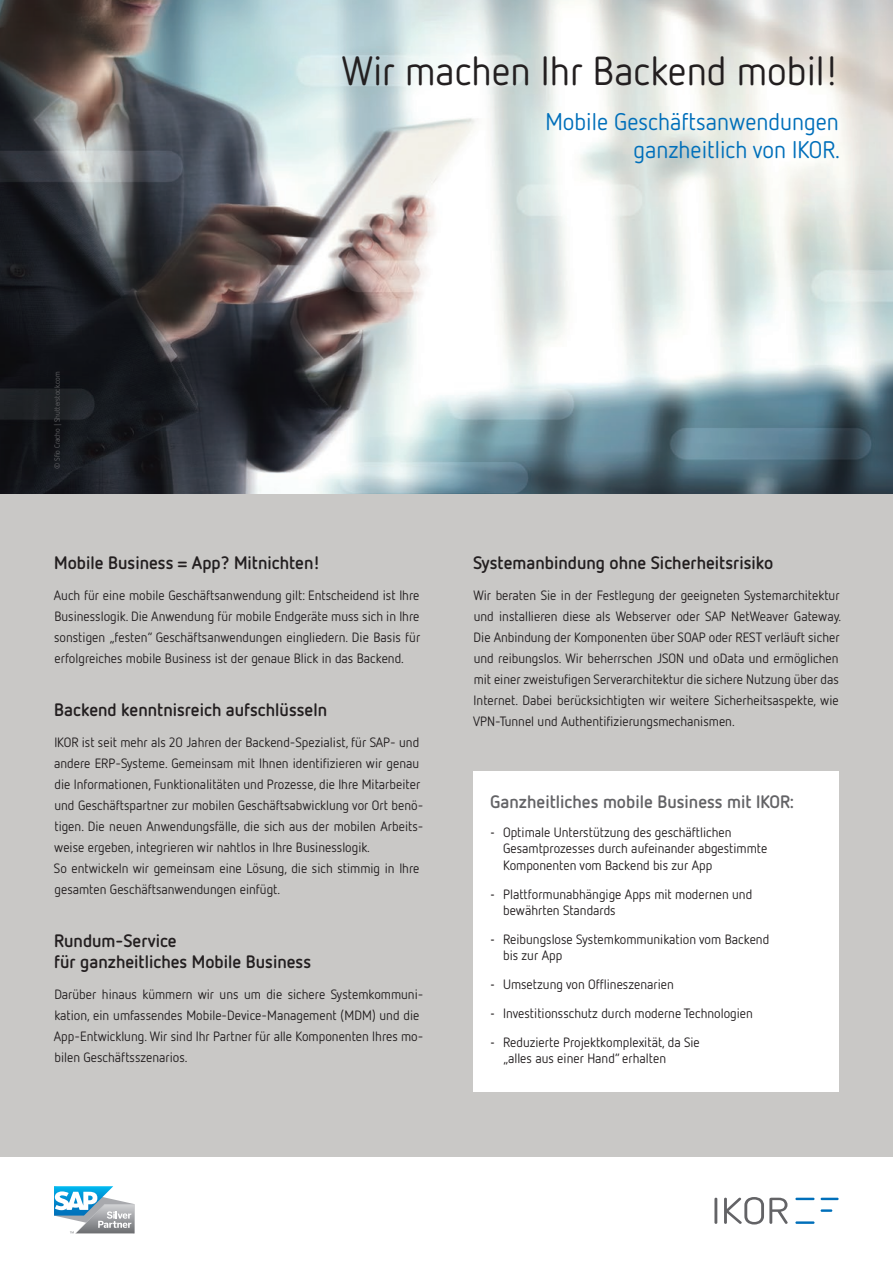
<style>
.page{position:relative;width:893px;height:1263px;background:#fff}
.page>*{position:absolute;margin:0;border:0;box-sizing:border-box;transform-origin:0 0}
.Headline_1__27pt{font:40.5px "Netto OT";color:#231f20}
.Headline_2__16pt{font:24px "Netto OT";color:#006fba}
.Headline_4__12pt__sc{font:700 18px/21px "Netto OT";color:#231f20}
.HEADLINE_KASTEN_blau{font:700 18px "Netto OT";color:#636366}
.Fließtext_9pt{font:13.5px/21px "Netto OT";color:#231f20}
.t1{font:7.5px "Netto OT";color:#636366}
.s1{font-family:"Trebuchet MS"}
</style>
<div class="page">
<svg style="left:714px;top:1197px;width:74px;height:27px"></svg>
<svg style="left:795px;top:1198px;width:19px;height:2px"></svg>
<svg style="left:821px;top:1198px;width:18px;height:2px"></svg>
<svg style="left:821px;top:1209px;width:11px;height:3px"></svg>
<hr style="left:795px;top:1221px;width:19px;height:3px;background:#006fba">
<img style="left:0;top:0;width:893px;height:494px">
<div style="left:0;top:494px;width:893px;height:663px;background:#c9c8c6"></div>
<svg style="left:54px;top:1186px;width:80px;height:47px"></svg>
<div style="left:473px;top:772px;width:366px;height:320px;background:#fff"></div>
<p class="t1" style="left:53px;top:469px;width:99px;rotate:-90deg">© Sfio Cracho | Shutterstock.com</p>
<p class="Headline_1__27pt" style="left:342px;top:45px;width:499px">Wir machen Ihr Backend mobil!</p>
<p class="Headline_2__16pt" style="left:545px;top:106px;width:295px">Mobile Geschäftsanwendungen</p>
<p class="Headline_2__16pt" style="left:633px;top:135px;width:208px">ganzheitlich von IKOR.</p>
<p class="Headline_4__12pt__sc" style="left:54px;top:551px;width:267px">Mobile Business = App? Mitnichten!</p>
<p class="Fließtext_9pt" style="left:54px;top:584px;width:368px;text-align:justify">Auch für eine mobile Geschäftsanwendung gilt: Entscheidend ist Ihre Businesslogik. Die Anwendung für mobile Endgeräte muss sich in Ihre sonstigen „festen“ Geschäftsanwendungen eingliedern. Die Basis für erfolgreiches mobile Business ist der genaue Blick in das Backend.</p>
<p class="Headline_4__12pt__sc" style="left:54px;top:698px;width:274px">Backend kenntnisreich aufschlüsseln</p>
<p class="Fließtext_9pt" style="left:54px;top:731px;width:371px">IKOR ist seit mehr als 20 Jahren der Backend-Spezialist, für SAP- und andere ERP-Systeme. Gemeinsam mit Ihnen identifizieren wir genau die Informationen, Funktionalitäten und Prozesse, die Ihre Mitarbeiter und Geschäftspartner zur mobilen Geschäftsabwicklung vor Ort benö&shy;tigen. Die neuen Anwendungsfälle, die sich aus der mobilen Arbeits&shy;weise ergeben, integrieren wir nahtlos in Ihre Businesslogik.</p>
<p class="Fließtext_9pt" style="left:54px;top:857px;width:367px">So entwickeln wir gemeinsam eine Lösung, die sich stimmig in Ihre gesamten Geschäftsanwendungen einfügt.</p>
<p class="Headline_4__12pt__sc" style="left:54px;top:929px;width:258px">Rundum-Service<br>für ganzheitliches Mobile Business</p>
<p class="Fließtext_9pt" style="left:54px;top:983px;width:371px">Darüber hinaus kümmern wir uns um die sichere Systemkommuni&shy;kation, ein umfassendes Mobile-Device-Management (MDM) und die App-Entwicklung. Wir sind Ihr Partner für alle Komponenten Ihres mo&shy;bilen Geschäftsszenarios.</p>
<p class="Headline_4__12pt__sc" style="left:473px;top:551px;width:302px">Systemanbindung ohne Sicherheitsrisiko</p>
<p class="Fließtext_9pt" style="left:473px;top:584px;width:369px">Wir beraten Sie in der Festlegung der geeigneten Systemarchitektur und installieren diese als Webserver oder SAP NetWeaver Gateway.<br>Die Anbindung der Komponenten über SOAP oder REST verläuft sicher und reibungslos. Wir beherrschen JSON und oData und ermöglichen mit einer zweistufigen Serverarchitektur die sichere Nutzung über das Internet. Dabei berücksichtigten wir weitere Sicherheitsaspekte, wie VPN-Tunnel und Authentifizierungsmechanismen.</p>
<p class="HEADLINE_KASTEN_blau" style="left:490px;top:791px;width:305px">Ganzheitliches mobile Business mit IKOR:</p>
<p class="Fließtext_9pt" style="left:503px;top:824px;width:266px;line-height:16.2px;text-indent:-13px"><span class="s1">-</span> Optimale Unterstützung des geschäftlichen<br>Gesamtprozesses durch aufeinander abgestimmte<br>Komponenten vom Backend bis zur App</p>
<p class="Fließtext_9pt" style="left:503px;top:885px;width:251px;line-height:16.2px;text-indent:-13px"><span class="s1">-</span> Plattformunabhängige Apps mit modernen und bewährten Standards</p>
<p class="Fließtext_9pt" style="left:503px;top:931px;width:268px;line-height:16.2px;text-indent:-13px"><span class="s1">-</span> Reibungslose Systemkommunikation vom Backend bis zur App</p>
<p class="Fließtext_9pt" style="left:490px;top:973px;width:185px"><span class="s1">-</span> Umsetzung von Offlineszenarien</p>
<p class="Fließtext_9pt" style="left:490px;top:1002px;width:264px"><span class="s1">-</span> Investitionsschutz durch moderne Technologien</p>
<p class="Fließtext_9pt" style="left:503px;top:1034px;width:198px;line-height:16.2px;text-indent:-13px"><span class="s1">-</span> Reduzierte Projektkomplexität, da Sie „alles aus einer Hand“ erhalten</p>
</div>
